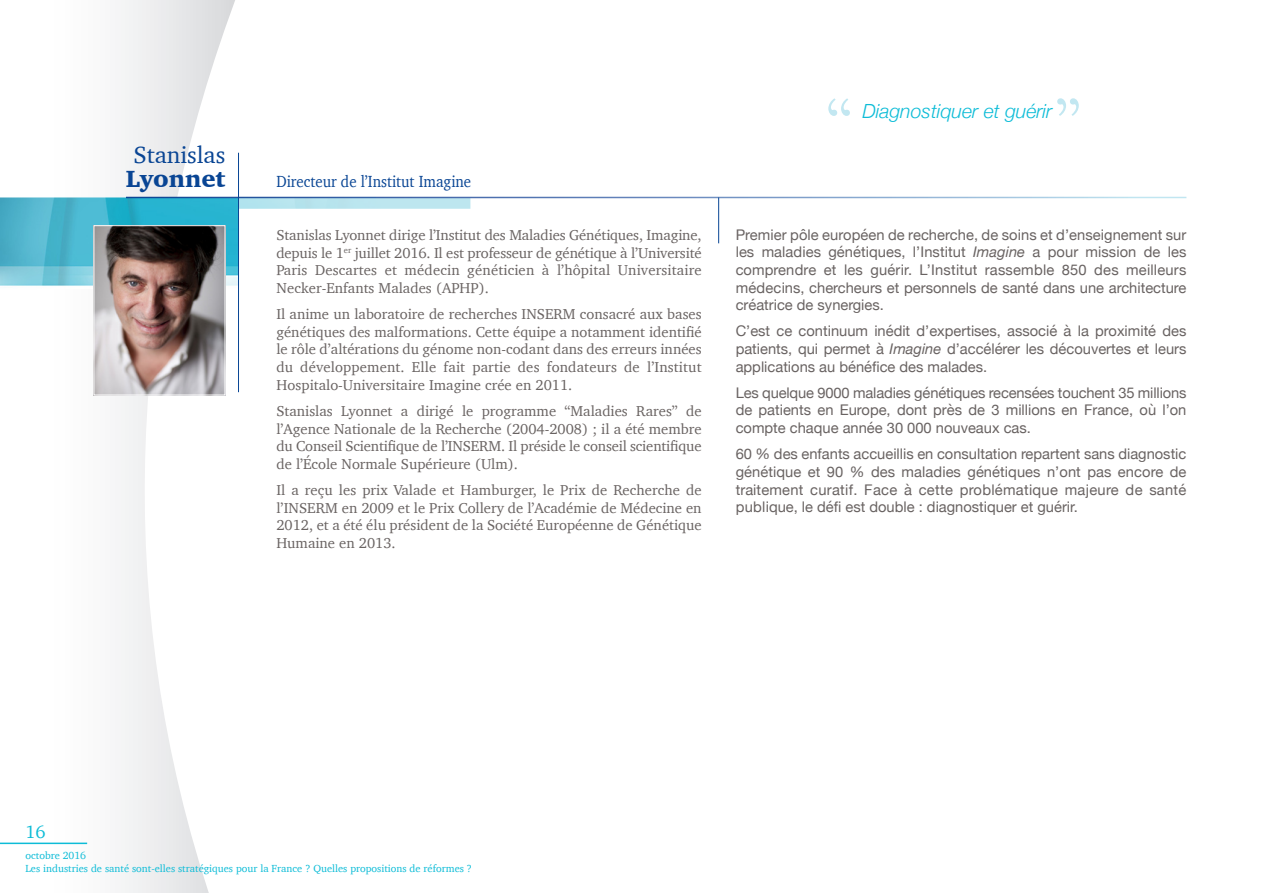
<style>
.page{position:relative;width:1263px;height:893px;background:#fff}
.page>*{position:absolute;margin:0;border:0;box-sizing:border-box;transform-origin:0 0}
.t1{font:500 76.5px "Berkeley";color:#c2e7f1}
.t2{font:24px "Charter";color:#094594}
.t3{font:900 24px "Charter";color:#094594}
.t4{font:italic 300 19.5px "Helvetica Neue";color:#0dbcd7}
.t5{font:18px "Charter";color:#0dbcd7}
.t6{font:16.5px "Charter";color:#094594;scale:.9 1}
.t7{font:14.7px/17.7px "Charter";color:#696362;text-align:justify}
.t8{font:14.7px/17.7px "Helvetica Neue";color:#696362;text-align:justify}
.t9{font:10.5px/12.6px "Charter";color:#0dbcd7}
.s1{font-style:italic}
</style>
<div class="page">
<svg style="left:0;top:0;width:240px;height:893px"></svg>
<hr style="left:0;top:843px;width:87px;height:1px;background:#0dbcd7">
<img style="left:0;top:197px;width:240px;height:92px">
<svg style="left:239px;top:198px;width:799px;height:19px"></svg>
<img style="left:96px;top:227px;width:127px;height:166px">
<div style="left:94px;top:225px;width:131px;height:170px;border:1px solid #fff"></div>
<hr style="left:126px;top:197px;width:1060px;height:1px;background:#fff">
<hr style="left:238px;top:153px;width:1px;height:239px;background:#094594">
<hr style="left:718px;top:197px;width:1px;height:46px;background:#094594">
<h2 class="t2" style="left:133px;top:134px;width:94px">Stanislas</h2>
<h2 class="t3" style="left:126px;top:164px;width:101px">Lyonnet</h2>
<p class="t6" style="left:276px;top:167px;width:218px">Directeur de l’Institut Imagine</p>
<p class="t7" style="left:276px;top:226px;width:427px">Stanislas Lyonnet dirige l’Institut des Maladies Génétiques, Imagine, depuis le 1<sup>er</sup> juillet 2016. Il est professeur de génétique à l’Université Paris Descartes et médecin généticien à l’hôpital Universitaire Necker-Enfants Malades (APHP).</p>
<p class="t7" style="left:276px;top:305px;width:427px">Il anime un laboratoire de recherches INSERM consacré aux bases génétiques des malformations. Cette équipe a notamment identifié le rôle d’altérations du génome non-codant dans des erreurs innées du développement. Elle fait partie des fondateurs de l’Institut Hospitalo-Universitaire Imagine crée en 2011.</p>
<p class="t7" style="left:276px;top:402px;width:427px">Stanislas Lyonnet a dirigé le programme “Maladies Rares” de l’Agence Nationale de la Recherche (2004-2008) ; il a été membre du Conseil Scientifique de l’INSERM. Il préside le conseil scientifique de l’École Normale Supérieure (Ulm).</p>
<p class="t7" style="left:276px;top:481px;width:427px">Il a reçu les prix Valade et Hamburger, le Prix de Recherche de l’INSERM en 2009 et le Prix Collery de l’Académie de Médecine en 2012, et a été élu président de la Société Européenne de Génétique Humaine en 2013.</p>
<h1 class="t1" style="left:822px;top:84px;width:34px">“</h1>
<h3 class="t4" style="left:862px;top:96px;width:191px">Diagnostiquer et guérir</h3>
<h1 class="t1" style="left:1052px;top:84px;width:34px">”</h1>
<p class="t8" style="left:736px;top:226px;width:452px">Premier pôle européen de recherche, de soins et d’enseignement sur les maladies génétiques, l’Institut <span class="s1">Imagine</span> a pour mission de les comprendre et les guérir. L’Institut rassemble 850 des meilleurs médecins, chercheurs et personnels de santé dans une architecture créatrice de synergies.</p>
<p class="t8" style="left:736px;top:323px;width:452px">C’est ce continuum inédit d’expertises, associé à la proximité des patients, qui permet à <span class="s1">Imagine</span> d’accélérer les découvertes et leurs applications au bénéfice des malades.</p>
<p class="t8" style="left:736px;top:385px;width:452px">Les quelque 9000 maladies génétiques recensées touchent 35 millions de patients en Europe, dont près de 3 millions en France, où l’on compte chaque année 30 000 nouveaux cas.</p>
<p class="t8" style="left:736px;top:446px;width:452px">60 % des enfants accueillis en consultation repartent sans diagnostic génétique et 90 % des maladies génétiques n’ont pas encore de traitement curatif. Face à cette problématique majeure de santé publique, le défi est double : diagnostiquer et guérir.</p>
<p class="t5" style="left:26px;top:817px;width:22px">16</p>
<p class="t9" style="left:26px;top:849px;width:448px">octobre 2016<br>Les industries de santé sont-elles stratégiques pour la France ? Quelles propositions de réformes ?</p>
</div>
